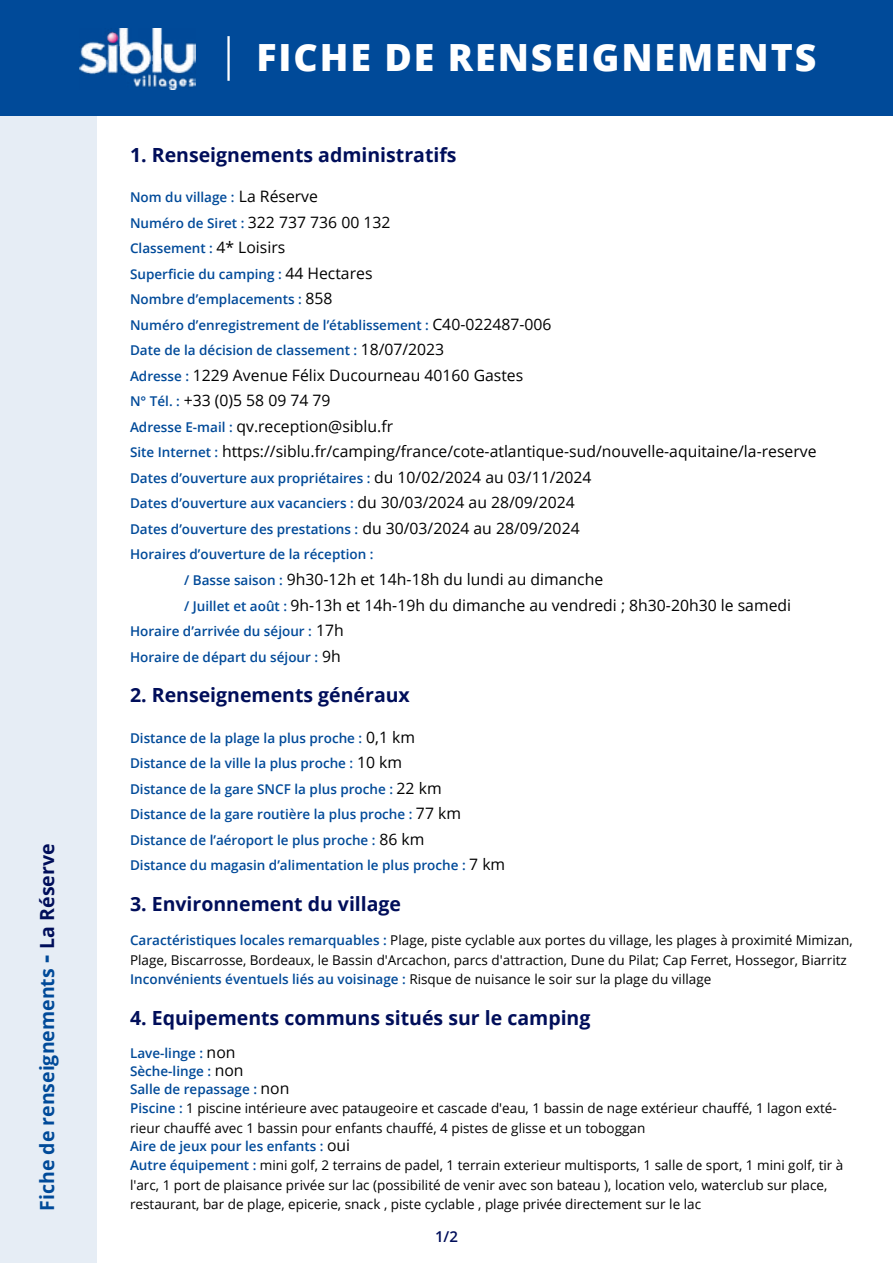
<style>
.page{position:relative;width:893px;height:1263px;background:#fff}
.page>*{position:absolute;margin:0;border:0;box-sizing:border-box;transform-origin:0 0}
.t1{font:800 37.5px "Open Sans";letter-spacing:.05em;color:#fff}
.t2{font:700 19.5px "Open Sans";color:#000e5a}
.t3{font:700 19.5px "Open Sans";color:#004a99}
.t4{font:15.75px/25.5px "Open Sans";color:#000}
.t5{font:600 15px "Open Sans";color:#000e5a}
.t6{font:13.5px/19.5px "Open Sans";color:#000}
.t7{font:600 13.5px/25.5px "Open Sans";color:#004a99}
.s1{font-size:25.5px}
.s2{color:#000e5a}
.s3{font-weight:400;font-size:15.75px;color:#000}
.s4{font-weight:600;font-size:13.5px;color:#004a99}
.s5{font-weight:600;color:#004a99}
.s6{font-size:15.75px}
</style>
<div class="page">
<div style="left:0;top:0;width:893px;height:116px;background:#004a99"></div>
<div style="left:0;top:66px;width:96px;height:1197px;background:#e6edf5"></div>
<img style="left:80px;top:28px;width:116px;height:62px">
<hr style="left:227px;top:36px;width:3px;height:45px;background:#fff">
<h2 class="t3" style="left:33px;top:1211px;width:369px;rotate:-90deg">Fiche de renseignements <span class="s1">-</span> <span class="s2">La Réserve</span></h2>
<h1 class="t1" style="left:257px;top:29px;width:561px">FICHE DE RENSEIGNEMENTS</h1>
<h2 class="t2" style="left:130px;top:141px;width:328px">1. Renseignements administratifs</h2>
<p class="t7" style="left:130px;top:184px;width:423px">Nom du village : <span class="s3">La Réserve<br></span>Numéro de Siret : <span class="s3">322 737 736 00 132<br></span>Classement : <span class="s3">4* Loisirs<br></span>Superficie du camping : <span class="s3">44 Hectares<br></span>Nombre d’emplacements : <span class="s3">858<br></span>Numéro d’enregistrement de l’établissement : <span class="s3">C40-022487-006<br></span>Date de la décision de classement : <span class="s3">18/07/2023</span></p>
<p class="t4" style="left:130px;top:362px;width:688px"><span class="s4">Adresse :</span> 1229 Avenue Félix Ducourneau 40160 Gastes<br><span class="s4">N° Tél. :</span> +33 (0)5 58 09 74 79<br><span class="s4">Adresse E-mail :</span> qv.reception@siblu.fr<br><span class="s4">Site Internet :</span> https://siblu.fr/camping/france/cote-atlantique-sud/nouvelle-aquitaine/la-reserve</p>
<p class="t7" style="left:130px;top:465px;width:463px">Dates d’ouverture aux propriétaires : <span class="s3">du 10/02/2024 au 03/11/2024<br></span>Dates d’ouverture aux vacanciers : <span class="s3">du 30/03/2024 au 28/09/2024<br></span>Dates d’ouverture des prestations : <span class="s3">du 30/03/2024 au 28/09/2024<br></span>Horaires d’ouverture de la réception :</p>
<p class="t4" style="left:184px;top:566px;width:609px"><span class="s4">/ Basse saison :</span> 9h30-12h et 14h-18h du lundi au dimanche<br><span class="s4">/ Juillet et août :</span> 9h-13h et 14h-19h du dimanche au vendredi ; 8h30-20h30 le samedi</p>
<p class="t7" style="left:130px;top:618px;width:215px">Horaire d’arrivée du séjour : <span class="s3">17h<br></span>Horaire de départ du séjour : <span class="s3">9h</span></p>
<h2 class="t2" style="left:130px;top:681px;width:281px">2. Renseignements généraux</h2>
<p class="t7" style="left:130px;top:724px;width:377px">Distance de la plage la plus proche : <span class="s3">0,1 km<br></span>Distance de la ville la plus proche : <span class="s3">10 km<br></span>Distance de la gare SNCF la plus proche : <span class="s3">22 km<br></span>Distance de la gare routière la plus proche : <span class="s3">77 km </span>Distance de l’aéroport le plus proche : <span class="s3">86 km<br></span>Distance du magasin d’alimentation le plus proche : <span class="s3">7 km</span></p>
<h2 class="t2" style="left:130px;top:890px;width:273px">3. Environnement du village</h2>
<p class="t6" style="left:130px;top:930px;width:724px"><span class="s5">Caractéristiques locales remarquables :</span> Plage, piste cyclable aux portes du village, les plages à proximité Mimizan,<br>Plage, Biscarrosse, Bordeaux, le Bassin d'Arcachon, parcs d'attraction, Dune du Pilat; Cap Ferret, Hossegor, Biarritz<br><span class="s5">Inconvénients éventuels liés au voisinage :</span> Risque de nuisance le soir sur la plage du village</p>
<h2 class="t2" style="left:130px;top:1004px;width:462px">4. Equipements communs situés sur le camping</h2>
<p class="t7" style="left:130px;top:1043px;width:161px;line-height:18px">Lave-linge : <span class="s3">non<br></span>Sèche-linge : <span class="s3">non<br></span>Salle de repassage : <span class="s3">non</span></p>
<p class="t6" style="left:130px;top:1098px;width:708px"><span class="s5">Piscine :</span> 1 piscine intérieure avec pataugeoire et cascade d'eau, 1 bassin de nage extérieur chauffé, 1 lagon exté&shy;rieur chauffé avec 1 bassin pour enfants chauffé, 4 pistes de glisse et un toboggan</p>
<p class="t6" style="left:130px;top:1135px;width:715px"><span class="s5">Aire de jeux pour les enfants :</span> <span class="s6">oui<br></span><span class="s5">Autre équipement :</span> mini golf, 2 terrains de padel, 1 terrain exterieur multisports, 1 salle de sport, 1 mini golf, tir à l'arc, 1 port de plaisance privée sur lac (possibilité de venir avec son bateau ), location velo, waterclub sur place,</p>
<p class="t6" style="left:130px;top:1194px;width:573px">restaurant, bar de plage, epicerie, snack , piste cyclable , plage privée directement sur le lac</p>
<p class="t5" style="left:435px;top:1226px;width:24px">1/2</p>
</div>
